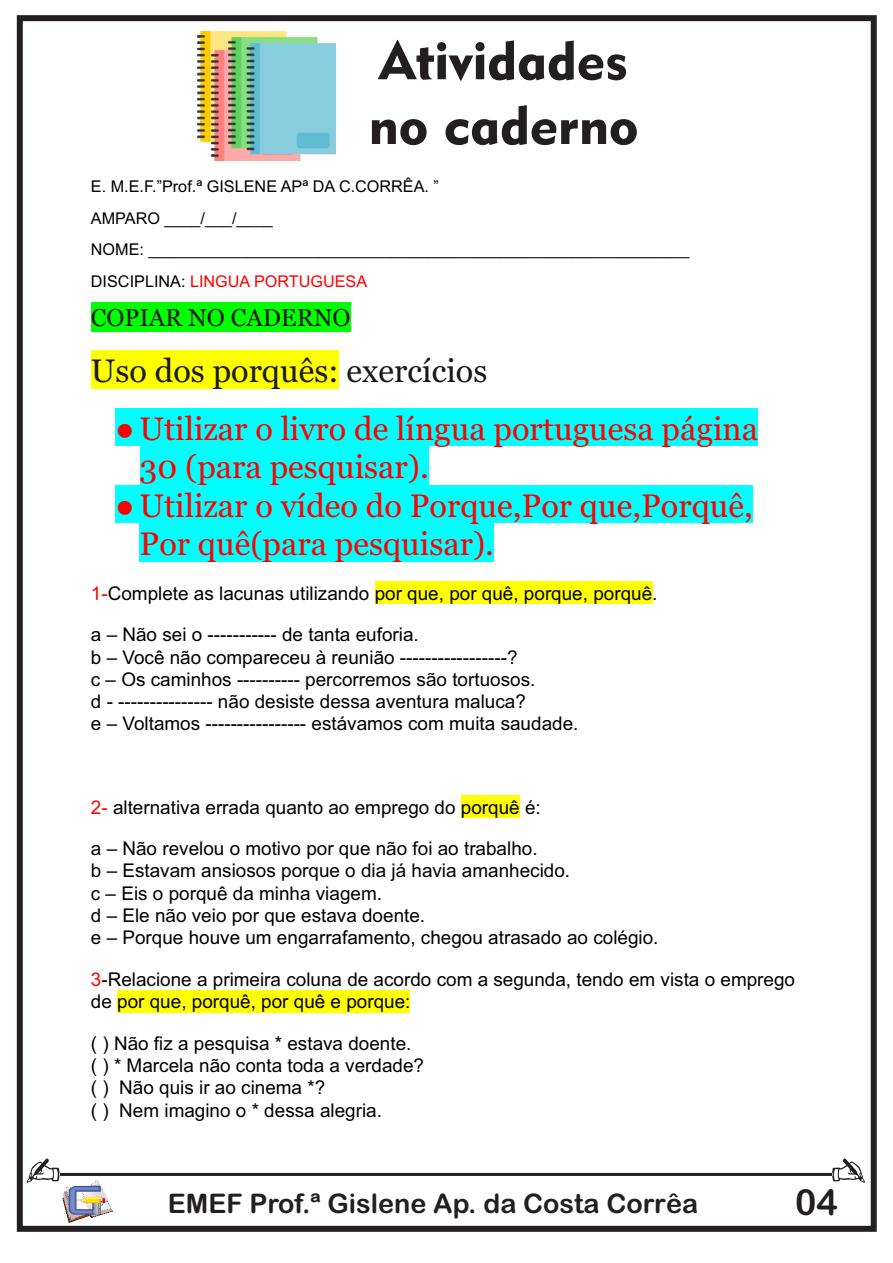
<style>
.page{position:relative;width:893px;height:1263px;background:#fff}
.page>*{position:absolute;margin:0;border:0;box-sizing:border-box;transform-origin:0 0}
.t1{font:54px/64.8px "Geometric 415 BT Black A";color:#231f20}
.t2{font:36px "Arial Rounded MT Bold";color:#231f20}
.t3{font:32.4px/38.5px "Georgia";color:#f00}
.t4{font:32.4px "Georgia";color:#191919}
.t5{font:27px "Arial Rounded MT Bold";color:#231f20}
.t6{font:24.3px "Georgia";color:#191919}
.t7{font:18.9px/22.4px "Arial";color:#000}
.t8{font:16.2px/31.3px "Arial";color:#000}
.s1{color:#f00}
.s2{font-family:"Arial"}
</style>
<div class="page">
<div style="left:91px;top:303px;width:259px;height:29px;background:#0f0"></div>
<div style="left:91px;top:350px;width:247px;height:39px;background:#ff0"></div>
<div style="left:115px;top:408px;width:643px;height:39px;background:#0ff"></div>
<div style="left:140px;top:447px;width:288px;height:38px;background:#0ff"></div>
<div style="left:115px;top:485px;width:638px;height:39px;background:#0ff"></div>
<div style="left:140px;top:524px;width:354px;height:38px;background:#0ff"></div>
<div style="left:375px;top:581px;width:277px;height:23px;background:#ff0"></div>
<div style="left:461px;top:795px;width:59px;height:23px;background:#ff0"></div>
<div style="left:117px;top:990px;width:293px;height:22px;background:#ff0"></div>
<img style="left:62px;top:1183px;width:51px;height:40px">
<div style="left:17px;top:15px;width:860px;height:1217px;border:6px solid #231f20"></div>
<svg style="left:27px;top:1158px;width:838px;height:25px"></svg>
<svg style="left:197px;top:128px;width:139px;height:33px"></svg>
<img style="left:198px;top:32px;width:137px;height:128px">
<h1 class="t1" style="left:369px;top:33px;width:271px">Atividades no caderno</h1>
<p class="t8" style="left:91px;top:172px;width:600px">E. M.E.F.”Prof.ª GISLENE APª DA C.CORRÊA. ”<br>AMPARO ____/___/____<br>NOME: ____________________________________________________________ DISCIPLINA: <span class="s1">LINGUA PORTUGUESA</span></p>
<p class="t6" style="left:91px;top:308px;width:261px">COPIAR NO CADERNO</p>
<h3 class="t4" style="left:91px;top:357px;width:398px">Uso dos porquês: exercícios</h3>
<h3 class="t3" style="left:140px;top:412px;width:620px;text-indent:-24px"><span class="s2">●</span>Utilizar o livro de língua portuguesa página<br>30 (para pesquisar).</h3>
<h3 class="t3" style="left:140px;top:489px;width:615px;text-indent:-24px"><span class="s2">●</span>Utilizar o vídeo do Porque,Por que,Porquê,<br>Por quê(para pesquisar).</h3>
<p class="t7" style="left:91px;top:574px;width:568px;line-height:41.5px"><span class="s1">1-</span>Complete as lacunas utilizando por que, por quê, porque, porquê. a – Não sei o ----------- de tanta euforia.</p>
<p class="t7" style="left:91px;top:647px;width:489px">b – Você não compareceu à reunião -----------------?<br>c – Os caminhos ---------- percorremos são tortuosos.<br>d - --------------- não desiste dessa aventura maluca?<br>e – Voltamos ---------------- estávamos com muita saudade.</p>
<p class="t7" style="left:91px;top:788px;width:451px;line-height:41.5px"><span class="s1">2-</span> alternativa errada quanto ao emprego do porquê é: a – Não revelou o motivo por que não foi ao trabalho.</p>
<p class="t7" style="left:91px;top:861px;width:569px">b – Estavam ansiosos porque o dia já havia amanhecido.<br>c – Eis o porquê da minha viagem.<br>d – Ele não veio por que estava doente.<br>e – Porque houve um engarrafamento, chegou atrasado ao colégio.</p>
<p class="t7" style="left:91px;top:970px;width:706px"><span class="s1">3</span>-Relacione a primeira coluna de acordo com a segunda, tendo em vista o emprego de por que, porquê, por quê e porque:</p>
<p class="t7" style="left:91px;top:1033px;width:335px">( ) Não fiz a pesquisa * estava doente.<br>( ) * Marcela não conta toda a verdade? ( ) Não quis ir ao cinema *?<br>( ) Nem imagino o * dessa alegria.</p>
<h3 class="t5" style="left:168px;top:1193px;width:532px">EMEF Prof.ª Gislene Ap. da Costa Corrêa</h3>
<h2 class="t2" style="left:795px;top:1188px;width:44px">04</h2>
</div>
